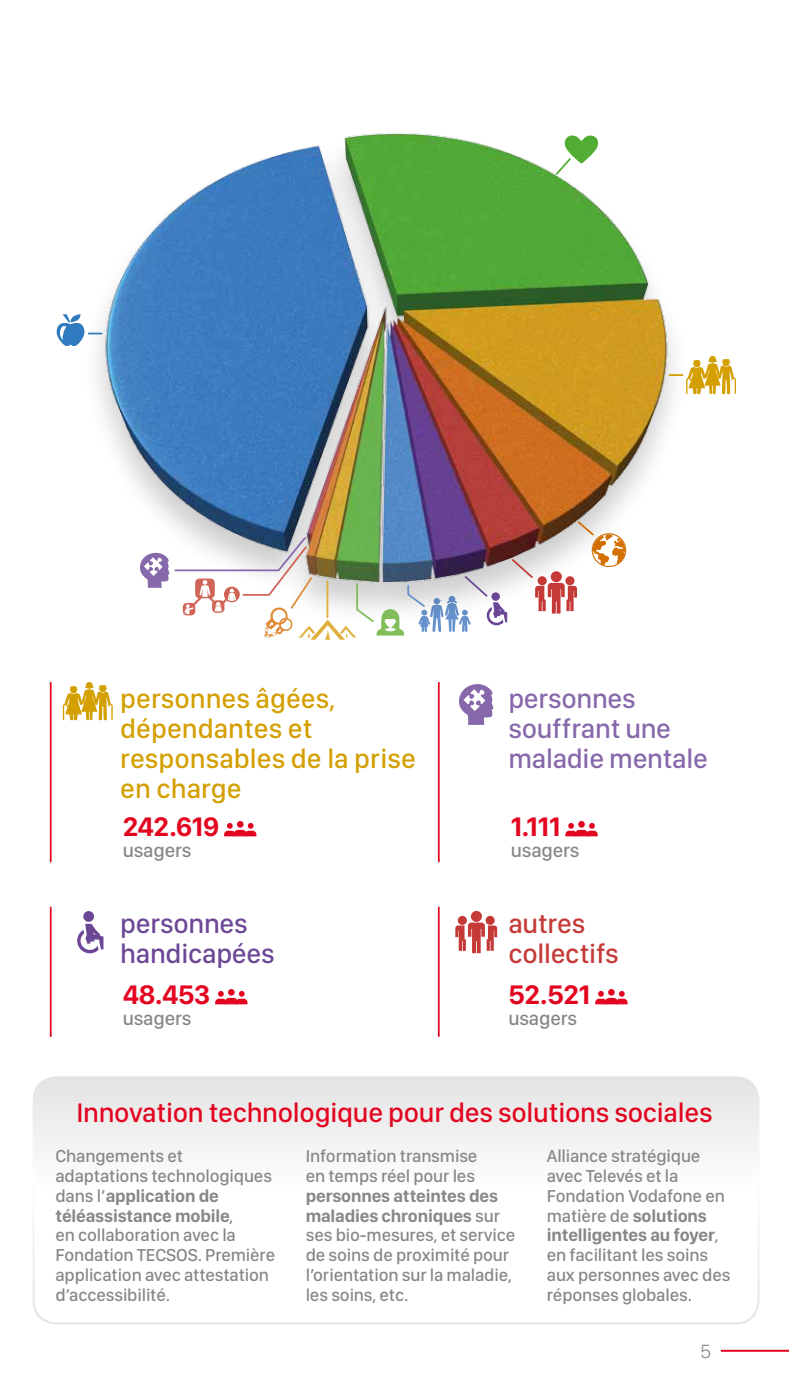
<style>
.page{position:relative;width:789px;height:1378px;background:#fff}
.page>*{position:absolute;margin:0;border:0;box-sizing:border-box;transform-origin:0 0}
.t1{font:500 27.8px/29.8px "SF Compact Display";color:#d49f00}
.t2{font:500 27.8px "SF Compact Display";letter-spacing:-.01em;color:#e30520}
.t3{font:500 27.8px/29.8px "SF Compact Display";letter-spacing:-.01em;color:#8769ab}
.t4{font:700 27.8px "SF Compact Display";letter-spacing:-.01em;color:#e30520}
.t5{font:500 27.8px/29.8px "SF Compact Display";letter-spacing:-.01em;color:#6c4796}
.t6{font:500 27.8px/29.8px "SF Compact Display";letter-spacing:-.01em;color:#c53a37}
.t7{font:500 19.8px "SF Compact Display";letter-spacing:-.01em;color:#878787}
.t8{font:300 19.8px "SF Compact Display";color:#878787}
.t9{font:500 17.8px/19.8px "SF Compact Display";letter-spacing:-.01em;color:#878787}
.s1{font-weight:700}
</style>
<div class="page">
<div style="left:33px;top:1166px;width:726px;height:158px;border:2px solid #fff;border-radius:23px"></div>
<svg style="left:33px;top:1076px;width:726px;height:115px"></svg>
<svg style="left:63px;top:682px;width:50px;height:38px"></svg>
<svg style="left:224px;top:821px;width:32px;height:15px"></svg>
<hr style="left:50px;top:683px;width:2px;height:178px;background:#e30520">
<div style="left:83px;top:911px;width:11px;height:11px;background:#6c4796;border-radius:50%"></div>
<svg style="left:77px;top:924px;width:26px;height:29px"></svg>
<svg style="left:459px;top:684px;width:34px;height:41px"></svg>
<svg style="left:565px;top:821px;width:32px;height:15px"></svg>
<hr style="left:437px;top:683px;width:2px;height:178px;background:#e30520">
<svg style="left:455px;top:911px;width:42px;height:42px"></svg>
<svg style="left:595px;top:991px;width:32px;height:13px"></svg>
<hr style="left:437px;top:907px;width:2px;height:129px;background:#e30520">
<svg style="left:215px;top:989px;width:32px;height:15px"></svg>
<hr style="left:50px;top:907px;width:2px;height:129px;background:#e30520">
<img style="left:97px;top:133px;width:577px;height:423px">
<svg style="left:669px;top:356px;width:66px;height:38px"></svg>
<svg style="left:554px;top:135px;width:45px;height:41px"></svg>
<img style="left:135px;top:520px;width:490px;height:120px">
<svg style="left:57px;top:314px;width:45px;height:32px"></svg>
<hr style="left:720px;top:1349px;width:68px;height:2px;background:#e30520">
<h1 class="t1" style="left:120px;top:686px;width:297px">personnes âgées, dépendantes et responsables de la prise en charge</h1>
<h1 class="t3" style="left:508px;top:686px;width:201px">personnes souffrant une maladie mentale</h1>
<h1 class="t4" style="left:123px;top:810px;width:98px">242.619</h1>
<h1 class="t4" style="left:510px;top:810px;width:51px">1.111</h1>
<p class="t7" style="left:123px;top:838px;width:70px">usagers</p>
<p class="t7" style="left:510px;top:838px;width:70px">usagers</p>
<h1 class="t5" style="left:120px;top:911px;width:156px">personnes handicapées</h1>
<h1 class="t6" style="left:508px;top:911px;width:112px">autres collectifs</h1>
<h1 class="t4" style="left:123px;top:978px;width:89px">48.453</h1>
<h1 class="t4" style="left:508px;top:978px;width:83px">52.521</h1>
<p class="t7" style="left:123px;top:1006px;width:70px">usagers</p>
<p class="t7" style="left:508px;top:1006px;width:70px">usagers</p>
<h1 class="t2" style="left:76px;top:1095px;width:637px">Innovation technologique pour des solutions sociales</h1>
<p class="t9" style="left:55px;top:1147px;width:221px">Changements et adaptations technologiques dans l’<span class="s1">application de téléassistance mobile</span>,<br>en collaboration avec la<br>Fondation TECSOS. Première application avec attestation d’accessibilité.</p>
<p class="t9" style="left:305px;top:1147px;width:173px">Information transmise en temps réel pour les</p>
<p class="t9" style="left:305px;top:1187px;width:211px"><span class="s1">personnes atteintes des maladies chroniques</span> sur ses bio-mesures, et service de soins de proximité pour l’orientation sur la maladie, les soins, etc.</p>
<p class="t9" style="left:546px;top:1147px;width:185px">Alliance stratégique avec Televés et la<br>Fondation Vodafone en matière de <span class="s1">solutions intelligentes au foyer</span>, en facilitant les soins aux personnes avec des réponses globales.</p>
<p class="t8" style="left:699px;top:1339px;width:13px">5</p>
</div>
